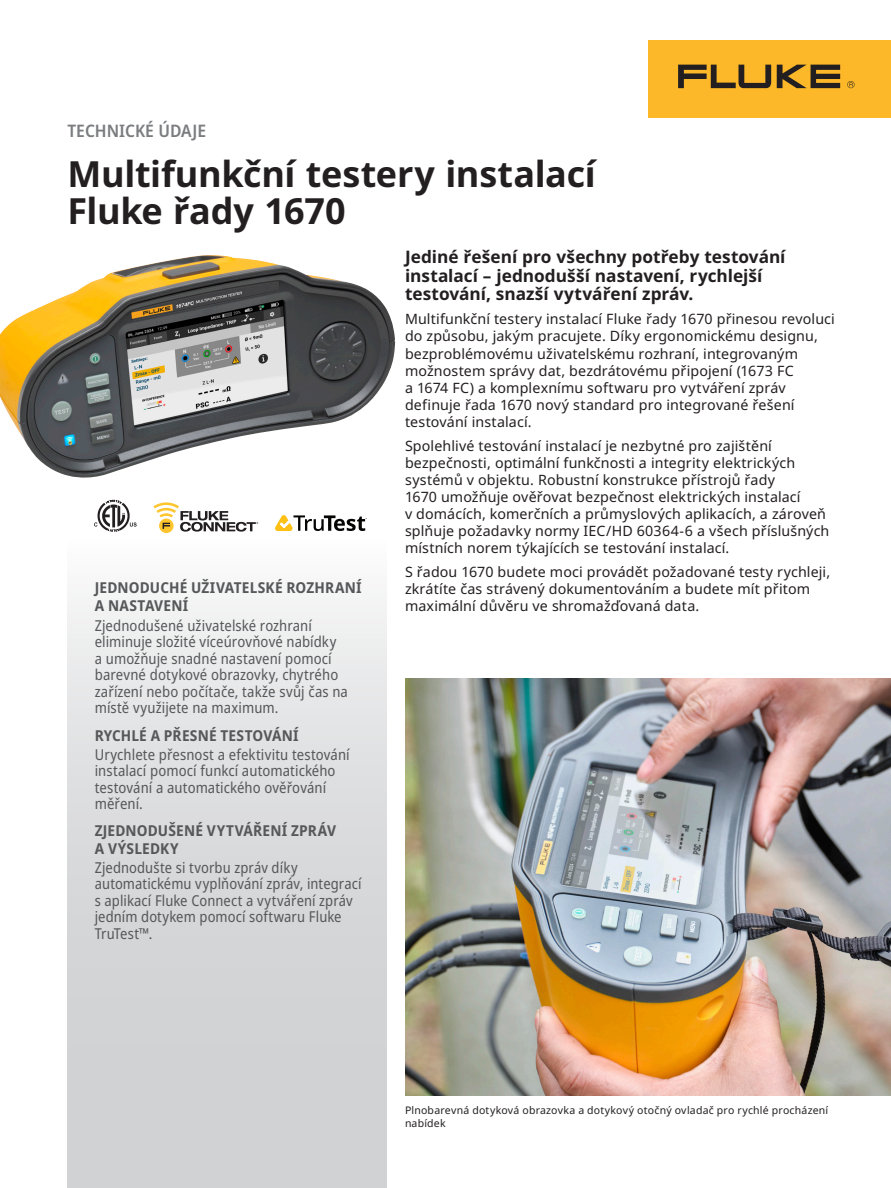
<style>
.page{position:relative;width:891px;height:1188px;background:#fff}
.page>*{position:absolute;margin:0;border:0;box-sizing:border-box;transform-origin:0 0}
.Headline{font:700 36px/37.5px "Noto Sans";letter-spacing:-.01em;color:#231f20}
.Subhead_1{font:700 17.25px/18.8px "Noto Sans";color:#231f20}
.t1{font:600 semi-condensed 17.25px "Noto Sans";color:#7a7c7f}
.Sidebar_Body{font:semi-condensed 15px/16.5px "Noto Sans";letter-spacing:.005em;color:#57585a}
.Sidebar_Body-2{font:semi-condensed 15px/16.5px "Noto Sans";letter-spacing:.005em;color:#57585a;scale:.96 1}
.Gradient_subhead{font:700 semi-condensed 15px/18px "Noto Sans";letter-spacing:.01em;color:#57585a}
.Body{font:14.25px/17.1px "Noto Sans";letter-spacing:.01em;color:#231f20}
.Body-2{font:10.5px/12.6px "Noto Sans";letter-spacing:.02em;color:#231f20}
</style>
<div class="page">
<div style="left:68px;top:540px;width:319px;height:648px;background:linear-gradient(to bottom,#f3f3f3,#c8c9cc)"></div>
<img style="left:405px;top:678px;width:486px;height:418px">
<img style="left:0;top:255px;width:395px;height:223px">
<svg style="left:153px;top:502px;width:105px;height:30px"></svg>
<svg style="left:275px;top:515px;width:92px;height:16px"></svg>
<svg style="left:94px;top:500px;width:43px;height:32px"></svg>
<div style="left:648px;top:40px;width:243px;height:78px;background:#fcb828"></div>
<svg style="left:777px;top:65px;width:63px;height:23px"></svg>
<svg style="left:678px;top:65px;width:93px;height:23px"></svg>
<svg style="left:847px;top:81px;width:8px;height:7px"></svg>
<p class="t1" style="left:68px;top:119px;width:140px">TECHNICKÉ ÚDAJE</p>
<p class="Headline" style="left:68px;top:156px;width:530px">Multifunkční testery instalací<br>Fluke řady 1670</p>
<p class="Subhead_1" style="left:405px;top:248px;width:382px">Jediné řešení pro všechny potřeby testování instalací – jednodušší nastavení, rychlejší testování, snazší vytváření zpráv.</p>
<p class="Body" style="left:405px;top:311px;width:431px">Multifunkční testery instalací Fluke řady 1670 přinesou revoluci do způsobu, jakým pracujete. Díky ergonomickému designu, bezproblémovému uživatelskému rozhraní, integrovaným možnostem správy dat, bezdrátovému připojení (1673 FC<br>a 1674 FC) a komplexnímu softwaru pro vytváření zpráv definuje řada 1670 nový standard pro integrované řešení testování instalací.</p>
<p class="Body" style="left:405px;top:437px;width:426px">Spolehlivé testování instalací je nezbytné pro zajištění bezpečnosti, optimální funkčnosti a integrity elektrických systémů v objektu. Robustní konstrukce přístrojů řady<br>1670 umožňuje ověřovat bezpečnost elektrických instalací<br>v domácích, komerčních a průmyslových aplikacích, a zároveň splňuje požadavky normy IEC/HD 60364-6 a všech příslušných místních norem týkajících se testování instalací.</p>
<p class="Body" style="left:405px;top:564px;width:427px">S řadou 1670 budete moci provádět požadované testy rychleji, zkrátíte čas strávený dokumentováním a budete mít přitom maximální důvěru ve shromažďovaná data.</p>
<p class="Gradient_subhead" style="left:95px;top:579px;width:268px">JEDNODUCHÉ UŽIVATELSKÉ ROZHRANÍ<br>A NASTAVENÍ</p>
<p class="Sidebar_Body" style="left:95px;top:617px;width:255px">Zjednodušené uživatelské rozhraní eliminuje složité víceúrovňové nabídky<br>a umožňuje snadné nastavení pomocí barevné dotykové obrazovky, chytrého zařízení nebo počítače, takže svůj čas na místě využijete na maximum.</p>
<p class="Gradient_subhead" style="left:95px;top:727px;width:205px">RYCHLÉ A PŘESNÉ TESTOVÁNÍ</p>
<p class="Sidebar_Body" style="left:95px;top:747px;width:256px">Urychlete přesnost a efektivitu testování instalací pomocí funkcí automatického testování a automatického ověřování měření.</p>
<p class="Gradient_subhead" style="left:95px;top:821px;width:243px">ZJEDNODUŠENÉ VYTVÁŘENÍ ZPRÁV<br>A VÝSLEDKY</p>
<p class="Sidebar_Body-2" style="left:95px;top:859px;width:279px">Zjednodušte si tvorbu zpráv díky automatickému vyplňování zpráv, integrací s aplikací Fluke Connect a vytváření zpráv jedním dotykem pomocí softwaru Fluke TruTest™.</p>
<p class="Body-2" style="left:405px;top:1104px;width:425px">Plnobarevná dotyková obrazovka a dotykový otočný ovladač pro rychlé procházení nabídek</p>
</div>
